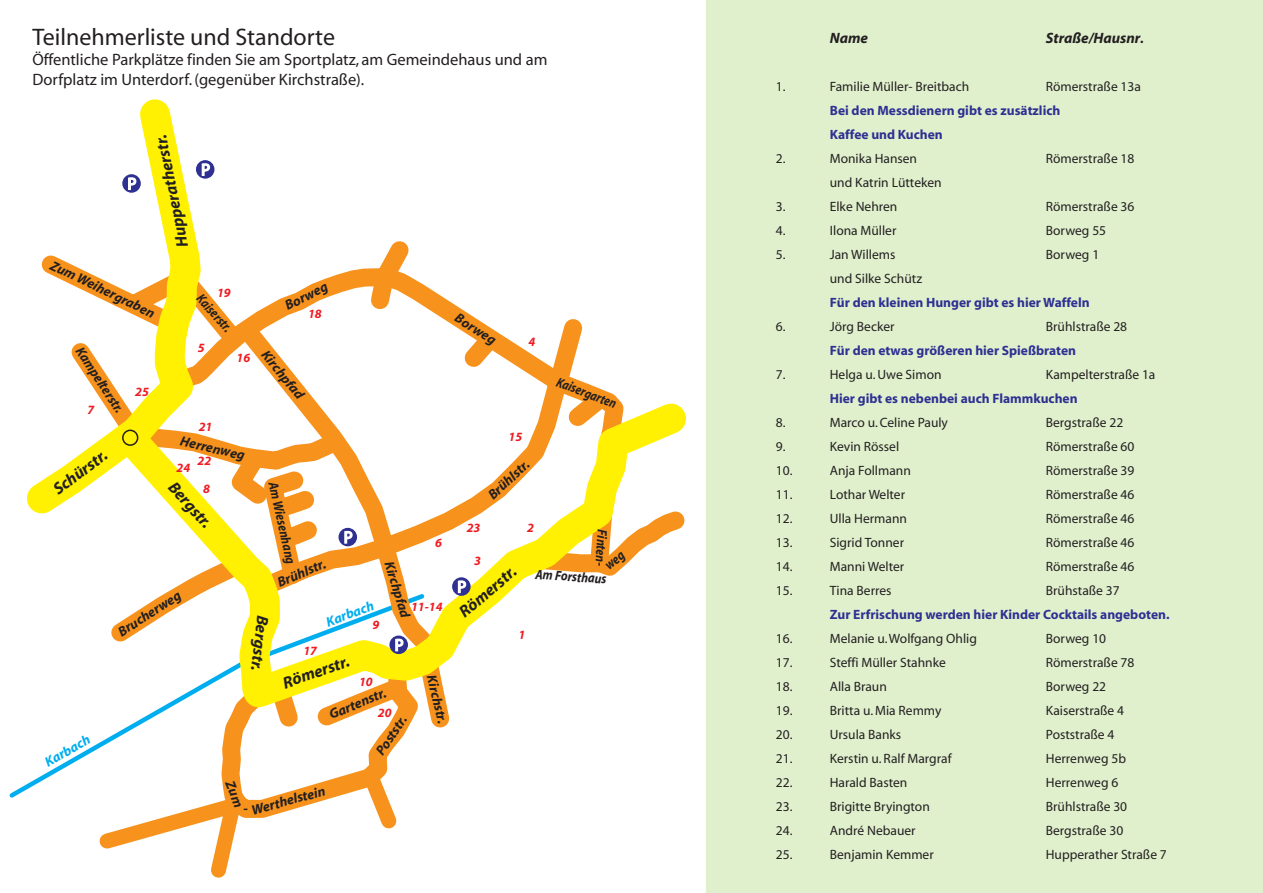
<style>
.page{position:relative;width:1263px;height:893px;background:#fff}
.page>*{position:absolute;margin:0;border:0;box-sizing:border-box;transform-origin:0 0}
.t1{font:24px "Myriad";color:#231f20}
.t2{font:italic 700 16.65px "Myriad";color:#231f20}
.t3{font:16.5px/19.8px "Myriad";color:#231f20}
.t4{font:italic 700 15px "Myriad";color:#231f20}
.t5{font:italic 700 13.8px "Myriad";color:#231f20}
.t6{font:italic 700 13.8px "Myriad";color:#231f20;scale:.87 1}
.t7{font:italic 700 13.8px "Myriad";color:#00aeef}
.t8{font:italic 700 13.8px "Myriad";color:#231f20;scale:.94 1}
.t9{font:italic 700 13.8px "Myriad";color:#231f20;scale:.82 1}
.t10{font:italic 700 13.8px "Myriad";color:#231f20;scale:.81 1}
.t11{font:13.5px "Myriad";color:#231f20}
.t12{font:700 13.5px/24px "Myriad";color:#2e3092}
.t13{font:italic 700 12.75px "Myriad";color:#ee1d23}
.s1{font-size:13.5px}
</style>
<div class="page">
<div style="left:706px;top:0;width:557px;height:893px;background:#e0f0cd"></div>
<svg style="left:514px;top:379px;width:196px;height:351px"></svg>
<svg style="left:140px;top:99px;width:75px;height:127px"></svg>
<div style="left:197px;top:161px;width:17px;height:17px;background:#2e3092;border-radius:50%"></div>
<div style="left:196px;top:160px;width:18px;height:19px;border:2px solid #2e3092;border-radius:50%"></div>
<svg style="left:201px;top:162px;width:10px;height:15px"></svg>
<div style="left:123px;top:175px;width:17px;height:17px;background:#2e3092;border-radius:50%"></div>
<div style="left:122px;top:174px;width:19px;height:19px;border:2px solid #2e3092;border-radius:50%"></div>
<svg style="left:127px;top:176px;width:10px;height:15px"></svg>
<svg style="left:27px;top:226px;width:487px;height:652px"></svg>
<svg style="left:520px;top:319px;width:178px;height:268px"></svg>
<h1 class="t1" style="left:32px;top:25px;width:304px">Teilnehmerliste und Standorte</h1>
<p class="t3" style="left:32px;top:50px;width:517px">Öffentliche Parkplätze finden Sie am Sportplatz, am Gemeindehaus und am<br>Dorfplatz im Unterdorf. (gegenüber Kirchstraße).</p>
<p class="t2" style="left:174px;top:249px;width:116px;rotate:-101deg">Hupperatherstr.</p>
<p class="t5" style="left:55px;top:258px;width:116px;rotate:26deg">Zum Weihergraben</p>
<p class="t8" style="left:85px;top:344px;width:82px;rotate:57deg">Kampelterstr.</p>
<p class="t13" style="left:87px;top:403px;width:8px">7</p>
<p class="t13" style="left:135px;top:385px;width:15px">25</p>
<p class="t13" style="left:217px;top:286px;width:15px">19</p>
<p class="t10" style="left:205px;top:291px;width:57px;rotate:48deg">Kaiserstr.</p>
<p class="t13" style="left:198px;top:341px;width:8px">5</p>
<p class="t13" style="left:199px;top:420px;width:15px">21</p>
<p class="t13" style="left:237px;top:351px;width:15px">16</p>
<p class="t5" style="left:283px;top:300px;width:48px;rotate:-27deg">Borweg</p>
<p class="t13" style="left:308px;top:307px;width:15px">18</p>
<p class="t5" style="left:270px;top:347px;width:60px;rotate:51deg">Kirchpfad</p>
<p class="t2" style="left:50px;top:484px;width:64px;rotate:-37deg">Schürstr.</p>
<p class="t7" style="left:42px;top:757px;width:52px;rotate:-30deg">Karbach</p>
<p class="t5" style="left:182px;top:433px;width:67px;rotate:13deg">Herrenweg</p>
<p class="t13" style="left:198px;top:454px;width:15px">22</p>
<p class="t13" style="left:176px;top:461px;width:15px">24</p>
<p class="t2" style="left:178px;top:478px;width:57px;rotate:48deg">Bergstr.</p>
<p class="t13" style="left:203px;top:482px;width:8px">8</p>
<p class="t5" style="left:115px;top:627px;width:73px;rotate:-33deg">Brucherweg</p>
<p class="t6" style="left:280px;top:480px;width:98px;rotate:78deg">Am Wiesenhang</p>
<p class="t13" style="left:435px;top:536px;width:8px">6</p>
<p class="t5" style="left:396px;top:559px;width:60px;rotate:73deg">Kirchpfad</p>
<p class="t5" style="left:275px;top:575px;width:53px;rotate:-22deg">Brühlstr.</p>
<p class="t7" style="left:324px;top:615px;width:52px;rotate:-20deg">Karbach</p>
<p class="t13" style="left:411px;top:600px;width:33px">11-14</p>
<p class="t2" style="left:272px;top:616px;width:57px;rotate:97deg">Bergstr.</p>
<p class="t13" style="left:373px;top:618px;width:8px">9</p>
<p class="t13" style="left:303px;top:644px;width:15px">17</p>
<p class="t2" style="left:280px;top:675px;width:71px;rotate:-19deg">Römerstr.</p>
<p class="t5" style="left:438px;top:673px;width:51px;rotate:76deg">Kirchstr.</p>
<p class="t13" style="left:359px;top:675px;width:15px">10</p>
<p class="t5" style="left:327px;top:708px;width:62px;rotate:-22deg">Gartenstr.</p>
<p class="t5" style="left:373px;top:749px;width:46px;rotate:-56deg">Poststr.</p>
<p class="t13" style="left:378px;top:706px;width:15px">20</p>
<p class="t5" style="left:250px;top:804px;width:77px;rotate:-16deg">Werthelstein</p>
<p class="t5" style="left:243px;top:801px;width:6px">-</p>
<p class="t5" style="left:460px;top:310px;width:48px;rotate:32deg">Borweg</p>
<p class="t13" style="left:528px;top:335px;width:8px">4</p>
<p class="t13" style="left:509px;top:430px;width:15px">15</p>
<p class="t5" style="left:485px;top:492px;width:53px;rotate:-43deg">Brühlstr.</p>
<p class="t13" style="left:467px;top:521px;width:15px">23</p>
<p class="t13" style="left:474px;top:554px;width:8px">3</p>
<p class="t13" style="left:527px;top:522px;width:8px">2</p>
<p class="t9" style="left:560px;top:375px;width:78px;rotate:21deg">Kaisergarten</p>
<p class="t6" style="left:610px;top:530px;width:47px;rotate:94deg">Finten-</p>
<p class="t2" style="left:456px;top:607px;width:71px;rotate:-40deg">Römerstr.</p>
<p class="t13" style="left:519px;top:628px;width:8px">1</p>
<p class="t6" style="left:536px;top:567px;width:83px;rotate:4deg">Am Forsthaus</p>
<p class="t4" style="left:830px;top:31px;width:40px">Name</p>
<p class="t4" style="left:1046px;top:31px;width:100px">Straße/Hausnr<span class="s1">.</span></p>
<p class="t11" style="left:776px;top:80px;width:11px">1.</p>
<p class="t11" style="left:830px;top:80px;width:141px">Familie Müller- Breitbach</p>
<p class="t11" style="left:1046px;top:80px;width:97px">Römerstraße 13a</p>
<p class="t12" style="left:830px;top:99px;width:232px">Bei den Messdienern gibt es zusätzlich<br>Kaffee und Kuchen</p>
<p class="t11" style="left:776px;top:152px;width:11px">2.</p>
<p class="t11" style="left:830px;top:152px;width:89px">Monika Hansen</p>
<p class="t11" style="left:1046px;top:152px;width:90px">Römerstraße 18</p>
<p class="t11" style="left:830px;top:176px;width:113px">und Katrin Lütteken</p>
<p class="t11" style="left:776px;top:200px;width:11px">3.</p>
<p class="t11" style="left:830px;top:200px;width:69px">Elke Nehren</p>
<p class="t11" style="left:1046px;top:200px;width:90px">Römerstraße 36</p>
<p class="t11" style="left:776px;top:224px;width:11px">4.</p>
<p class="t11" style="left:830px;top:224px;width:68px">Ilona Müller</p>
<p class="t11" style="left:1046px;top:224px;width:62px">Borweg 55</p>
<p class="t11" style="left:776px;top:248px;width:11px">5.</p>
<p class="t11" style="left:830px;top:248px;width:67px">Jan Willems</p>
<p class="t11" style="left:1046px;top:248px;width:55px">Borweg 1</p>
<p class="t11" style="left:830px;top:272px;width:94px">und Silke Schütz</p>
<p class="t12" style="left:830px;top:291px;width:261px">Für den kleinen Hunger gibt es hier Waffeln</p>
<p class="t11" style="left:776px;top:320px;width:11px">6.</p>
<p class="t11" style="left:830px;top:320px;width:66px">Jörg Becker</p>
<p class="t11" style="left:1046px;top:320px;width:83px">Brühlstraße 28</p>
<p class="t12" style="left:830px;top:339px;width:248px">Für den etwas größeren hier Spießbraten</p>
<p class="t11" style="left:776px;top:368px;width:11px">7.</p>
<p class="t11" style="left:830px;top:368px;width:113px">Helga u. Uwe Simon</p>
<p class="t11" style="left:1046px;top:368px;width:111px">Kampelterstraße 1a</p>
<p class="t12" style="left:830px;top:387px;width:249px">Hier gibt es nebenbei auch Flammkuchen</p>
<p class="t11" style="left:776px;top:416px;width:11px">8.</p>
<p class="t11" style="left:830px;top:416px;width:120px">Marco u. Celine Pauly</p>
<p class="t11" style="left:1046px;top:416px;width:79px">Bergstraße 22</p>
<p class="t11" style="left:776px;top:440px;width:11px">9.</p>
<p class="t11" style="left:830px;top:440px;width:71px">Kevin Rössel</p>
<p class="t11" style="left:1046px;top:440px;width:90px">Römerstraße 60</p>
<p class="t11" style="left:776px;top:464px;width:18px">10.</p>
<p class="t11" style="left:830px;top:464px;width:83px">Anja Follmann</p>
<p class="t11" style="left:1046px;top:464px;width:90px">Römerstraße 39</p>
<p class="t11" style="left:776px;top:488px;width:18px">11.</p>
<p class="t11" style="left:830px;top:488px;width:77px">Lothar Welter</p>
<p class="t11" style="left:1046px;top:488px;width:90px">Römerstraße 46</p>
<p class="t11" style="left:776px;top:512px;width:18px">12.</p>
<p class="t11" style="left:830px;top:512px;width:79px">Ulla Hermann</p>
<p class="t11" style="left:1046px;top:512px;width:90px">Römerstraße 46</p>
<p class="t11" style="left:776px;top:536px;width:18px">13.</p>
<p class="t11" style="left:830px;top:536px;width:76px">Sigrid Tonner</p>
<p class="t11" style="left:1046px;top:536px;width:90px">Römerstraße 46</p>
<p class="t11" style="left:776px;top:560px;width:18px">14.</p>
<p class="t11" style="left:830px;top:560px;width:76px">Manni Welter</p>
<p class="t11" style="left:1046px;top:560px;width:90px">Römerstraße 46</p>
<p class="t11" style="left:776px;top:584px;width:18px">15.</p>
<p class="t11" style="left:830px;top:584px;width:63px">Tina Berres</p>
<p class="t11" style="left:1046px;top:584px;width:75px">Brühstaße 37</p>
<p class="t12" style="left:830px;top:603px;width:341px">Zur Erfrischung werden hier Kinder Cocktails angeboten.</p>
<p class="t11" style="left:776px;top:632px;width:18px">16.</p>
<p class="t11" style="left:830px;top:632px;width:149px">Melanie u. Wolfgang Ohlig</p>
<p class="t11" style="left:1046px;top:632px;width:62px">Borweg 10</p>
<p class="t11" style="left:776px;top:656px;width:18px">17.</p>
<p class="t11" style="left:830px;top:656px;width:118px">Steffi Müller Stahnke</p>
<p class="t11" style="left:1046px;top:656px;width:90px">Römerstraße 78</p>
<p class="t11" style="left:776px;top:680px;width:18px">18.</p>
<p class="t11" style="left:830px;top:680px;width:59px">Alla Braun</p>
<p class="t11" style="left:1046px;top:680px;width:62px">Borweg 22</p>
<p class="t11" style="left:776px;top:704px;width:18px">19.</p>
<p class="t11" style="left:830px;top:704px;width:113px">Britta u. Mia Remmy</p>
<p class="t11" style="left:1046px;top:704px;width:80px">Kaiserstraße 4</p>
<p class="t11" style="left:776px;top:728px;width:18px">20.</p>
<p class="t11" style="left:830px;top:728px;width:73px">Ursula Banks</p>
<p class="t11" style="left:1046px;top:728px;width:70px">Poststraße 4</p>
<p class="t11" style="left:776px;top:752px;width:18px">21.</p>
<p class="t11" style="left:830px;top:752px;width:123px">Kerstin u. Ralf Margraf</p>
<p class="t11" style="left:1046px;top:752px;width:82px">Herrenweg 5b</p>
<p class="t11" style="left:776px;top:776px;width:18px">22.</p>
<p class="t11" style="left:830px;top:776px;width:79px">Harald Basten</p>
<p class="t11" style="left:1046px;top:776px;width:74px">Herrenweg 6</p>
<p class="t11" style="left:776px;top:800px;width:18px">23.</p>
<p class="t11" style="left:830px;top:800px;width:102px">Brigitte Bryington</p>
<p class="t11" style="left:1046px;top:800px;width:83px">Brühlstraße 30</p>
<p class="t11" style="left:776px;top:824px;width:18px">24.</p>
<p class="t11" style="left:830px;top:824px;width:87px">André Nebauer</p>
<p class="t11" style="left:1046px;top:824px;width:79px">Bergstraße 30</p>
<p class="t11" style="left:776px;top:848px;width:18px">25.</p>
<p class="t11" style="left:830px;top:848px;width:105px">Benjamin Kemmer</p>
<p class="t11" style="left:1046px;top:848px;width:123px">Hupperather Straße 7</p>
</div>
